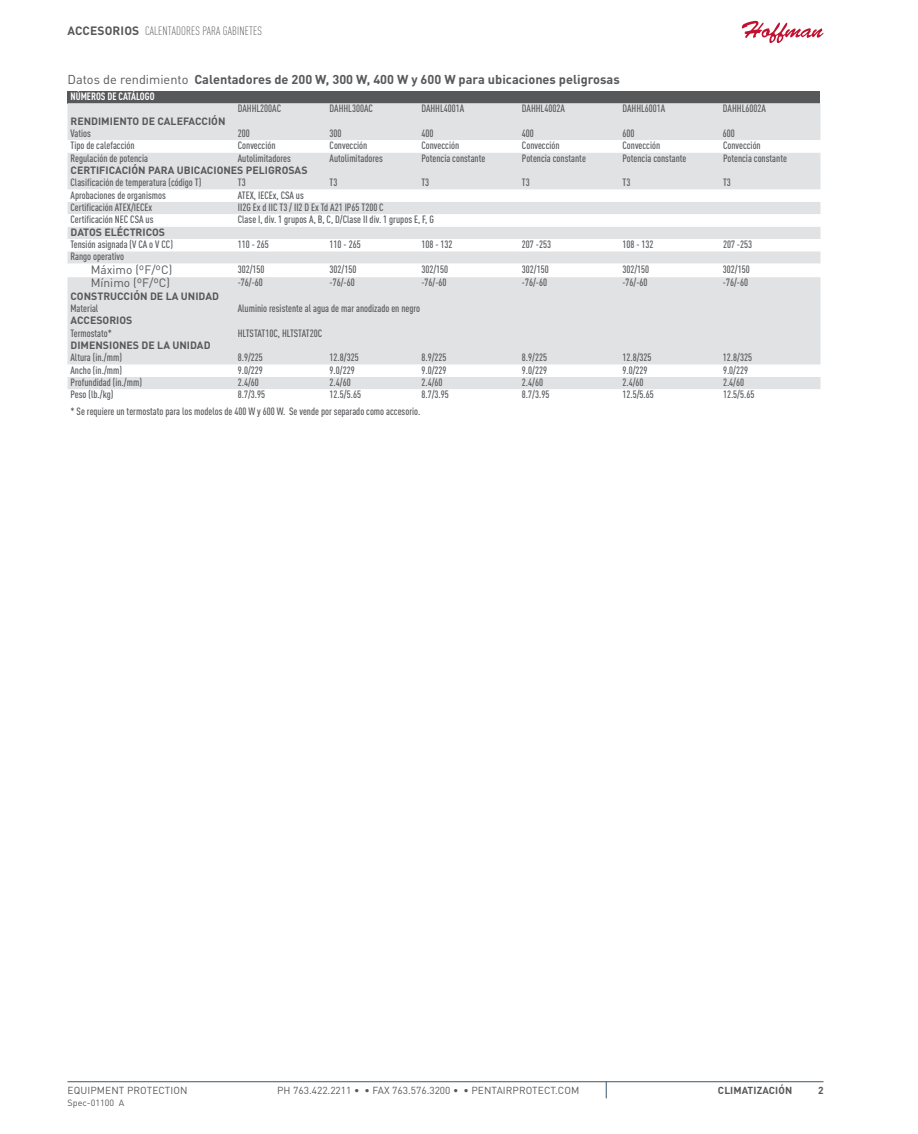
<style>
.page{position:relative;width:918px;height:1134px;background:#fff}
.page>*{position:absolute;margin:0;border:0;box-sizing:border-box;transform-origin:0 0}
.t1{font:700 12.75px "DIN Pro";color:#57585a}
.t2{font:300 condensed 12px "DIN Pro";letter-spacing:.01em;color:#57585a}
.t3{font:12px "DIN Pro";color:#57585a}
.t4{font:500 condensed 10.5px "DIN Pro";color:#57585a}
.t5{font:700 10.5px "DIN Pro";color:#57585a}
.t6{font:700 condensed 10.5px "DIN Pro";color:#fff}
.t7{font:10.2px "DIN Pro";letter-spacing:.005em;color:#57585a}
.t8{font:700 10.2px "DIN Pro";letter-spacing:.01em;color:#57585a}
.t9{font:9px "DIN Pro";color:#57585a}
.s1{font-weight:700;font-stretch:normal}
.s2{font-weight:400}
</style>
<div class="page">
<svg style="left:742px;top:21px;width:82px;height:21px"></svg>
<hr style="left:68px;top:1081px;width:756px;height:1px;background:#3b5566">
<svg style="left:606px;top:1082px;width:1px;height:16px"></svg>
<div style="left:68px;top:91px;width:752px;height:12px;background:#57585a"></div>
<div style="left:68px;top:103px;width:752px;height:37px;background:#e1e2e4"></div>
<svg style="left:68px;top:153px;width:752px;height:236px;fill:#e1e2e4"></svg>
<p class="t2" style="left:68px;top:23px;width:196px"><span class="s1">Accesorios</span> CALENTADORES PARA GABINETES</p>
<p class="t1" style="left:68px;top:68px;width:554px"><span class="s2">Datos de rendimiento</span> Calentadores de 200 W, 300 W, 400 W y 600 W para ubicaciones peligrosas</p>
<p class="t6" style="left:70px;top:89px;width:86px">NÚMEROS DE CATÁLOGO</p>
<p class="t4" style="left:238px;top:101px;width:45px">DAHHL200AC</p>
<p class="t4" style="left:330px;top:101px;width:45px">DAHHL300AC</p>
<p class="t4" style="left:421px;top:101px;width:44px">DAHHL4001A</p>
<p class="t4" style="left:522px;top:101px;width:44px">DAHHL4002A</p>
<p class="t4" style="left:622px;top:101px;width:44px">DAHHL6001A</p>
<p class="t4" style="left:723px;top:101px;width:44px">DAHHL6002A</p>
<p class="t5" style="left:71px;top:112px;width:8px">RENDIMIENTO</p>
<p class="t5" style="left:142px;top:112px;width:61px">DE CALE FACCIÓN</p>
<p class="t4" style="left:71px;top:126px;width:22px">Vatios</p>
<p class="t4" style="left:238px;top:126px;width:14px">200</p>
<p class="t4" style="left:330px;top:126px;width:14px">300</p>
<p class="t4" style="left:421px;top:126px;width:14px">400</p>
<p class="t4" style="left:522px;top:126px;width:14px">400</p>
<p class="t4" style="left:622px;top:126px;width:14px">600</p>
<p class="t4" style="left:723px;top:126px;width:14px">600</p>
<p class="t4" style="left:71px;top:138px;width:66px">Tipo de calefacción</p>
<p class="t4" style="left:238px;top:138px;width:39px">Convección</p>
<p class="t4" style="left:330px;top:138px;width:39px">Convección</p>
<p class="t4" style="left:421px;top:138px;width:39px">Convección</p>
<p class="t4" style="left:522px;top:138px;width:39px">Convección</p>
<p class="t4" style="left:622px;top:138px;width:39px">Convección</p>
<p class="t4" style="left:723px;top:138px;width:39px">Convección</p>
<p class="t4" style="left:71px;top:150px;width:79px">Regulación de potencia</p>
<p class="t4" style="left:238px;top:150px;width:55px">Autolimitadores</p>
<p class="t4" style="left:330px;top:150px;width:55px">Autolimitadores</p>
<p class="t4" style="left:421px;top:150px;width:66px">Potencia constante</p>
<p class="t4" style="left:522px;top:150px;width:66px">Potencia constante</p>
<p class="t4" style="left:622px;top:150px;width:66px">Potencia constante</p>
<p class="t4" style="left:723px;top:150px;width:66px">Potencia constante</p>
<p class="t5" style="left:71px;top:161px;width:7px">CERTI</p>
<p class="t5" style="left:99px;top:161px;width:30px">FICACIÓN</p>
<p class="t5" style="left:148px;top:161px;width:36px">PARA UBIC</p>
<p class="t5" style="left:200px;top:161px;width:14px">ACIONES</p>
<p class="t5" style="left:246px;top:161px;width:7px">PELIGROS</p>
<p class="t5" style="left:295px;top:161px;width:14px">AS</p>
<p class="t4" style="left:71px;top:175px;width:132px">Clasificación de temperatura (código T)</p>
<p class="t4" style="left:238px;top:175px;width:9px">T3</p>
<p class="t4" style="left:330px;top:175px;width:9px">T3</p>
<p class="t4" style="left:421px;top:175px;width:9px">T3</p>
<p class="t4" style="left:522px;top:175px;width:9px">T3</p>
<p class="t4" style="left:622px;top:175px;width:9px">T3</p>
<p class="t4" style="left:723px;top:175px;width:9px">T3</p>
<p class="t4" style="left:71px;top:187px;width:97px">Aprobaciones de organismos</p>
<p class="t4" style="left:238px;top:187px;width:68px">ATEX, IECEx, CSA us</p>
<p class="t4" style="left:71px;top:200px;width:83px">Certificación ATEX/IECEx</p>
<p class="t4" style="left:238px;top:200px;width:147px">II2G Ex d IIC T3 / II2 D Ex Td A21 IP65 T200 C</p>
<p class="t4" style="left:71px;top:212px;width:84px">Certificación NEC CSA us</p>
<p class="t4" style="left:238px;top:212px;width:198px">Clase I, div. 1 grupos A, B, C, D/Clase II div. 1 grupos E, F, G</p>
<p class="t5" style="left:71px;top:223px;width:20px">DATOS</p>
<p class="t5" style="left:105px;top:223px;width:26px">ELÉCTRICOS</p>
<p class="t4" style="left:71px;top:237px;width:104px">Tensión asignada (V CA o V CC)</p>
<p class="t4" style="left:238px;top:237px;width:33px">110 - 265</p>
<p class="t4" style="left:330px;top:237px;width:33px">110 - 265</p>
<p class="t4" style="left:421px;top:237px;width:33px">108 - 132</p>
<p class="t4" style="left:522px;top:237px;width:31px">207 -253</p>
<p class="t4" style="left:623px;top:237px;width:33px">108 - 132</p>
<p class="t4" style="left:723px;top:237px;width:31px">207 -253</p>
<p class="t4" style="left:71px;top:249px;width:55px">Rango operativo</p>
<p class="t3" style="left:91px;top:260px;width:83px">Máximo (ºF/ºC)</p>
<p class="t4" style="left:238px;top:261px;width:28px">302/150</p>
<p class="t4" style="left:330px;top:261px;width:28px">302/150</p>
<p class="t4" style="left:421px;top:261px;width:28px">302/150</p>
<p class="t4" style="left:522px;top:261px;width:28px">302/150</p>
<p class="t4" style="left:622px;top:261px;width:28px">302/150</p>
<p class="t4" style="left:723px;top:261px;width:28px">302/150</p>
<p class="t3" style="left:91px;top:274px;width:81px">Mínimo (ºF/ºC)</p>
<p class="t4" style="left:238px;top:275px;width:27px">-76/-60</p>
<p class="t4" style="left:330px;top:275px;width:27px">-76/-60</p>
<p class="t4" style="left:421px;top:275px;width:27px">-76/-60</p>
<p class="t4" style="left:522px;top:275px;width:27px">-76/-60</p>
<p class="t4" style="left:622px;top:275px;width:27px">-76/-60</p>
<p class="t4" style="left:723px;top:275px;width:27px">-76/-60</p>
<p class="t5" style="left:71px;top:287px;width:8px">CONSTRUCCIÓN</p>
<p class="t5" style="left:150px;top:287px;width:38px">DE LA UNID</p>
<p class="t5" style="left:205px;top:287px;width:14px">AD</p>
<p class="t4" style="left:71px;top:301px;width:29px">Material</p>
<p class="t4" style="left:238px;top:301px;width:184px">Aluminio resistente al agua de mar anodizado en negro</p>
<p class="t5" style="left:71px;top:312px;width:14px">ACCESORIOS</p>
<p class="t4" style="left:71px;top:325px;width:43px">Termostato*</p>
<p class="t4" style="left:238px;top:325px;width:86px">HLTSTAT10C, HLTSTAT20C</p>
<p class="t5" style="left:71px;top:337px;width:8px">DIMENSIONES</p>
<p class="t5" style="left:142px;top:337px;width:38px">DE LA UNID</p>
<p class="t5" style="left:197px;top:337px;width:14px">AD</p>
<p class="t4" style="left:71px;top:350px;width:53px">Altura (in./mm)</p>
<p class="t4" style="left:238px;top:350px;width:27px">8.9/225</p>
<p class="t4" style="left:330px;top:350px;width:31px">12.8/325</p>
<p class="t4" style="left:421px;top:350px;width:27px">8.9/225</p>
<p class="t4" style="left:522px;top:350px;width:27px">8.9/225</p>
<p class="t4" style="left:622px;top:350px;width:31px">12.8/325</p>
<p class="t4" style="left:723px;top:350px;width:31px">12.8/325</p>
<p class="t4" style="left:71px;top:362px;width:53px">Ancho (in./mm)</p>
<p class="t4" style="left:238px;top:362px;width:27px">9.0/229</p>
<p class="t4" style="left:330px;top:362px;width:27px">9.0/229</p>
<p class="t4" style="left:421px;top:362px;width:27px">9.0/229</p>
<p class="t4" style="left:522px;top:362px;width:27px">9.0/229</p>
<p class="t4" style="left:622px;top:362px;width:27px">9.0/229</p>
<p class="t4" style="left:723px;top:362px;width:27px">9.0/229</p>
<p class="t4" style="left:71px;top:375px;width:73px">Profundidad (in./mm)</p>
<p class="t4" style="left:238px;top:375px;width:23px">2.4/60</p>
<p class="t4" style="left:330px;top:375px;width:23px">2.4/60</p>
<p class="t4" style="left:421px;top:375px;width:23px">2.4/60</p>
<p class="t4" style="left:522px;top:375px;width:23px">2.4/60</p>
<p class="t4" style="left:622px;top:375px;width:23px">2.4/60</p>
<p class="t4" style="left:723px;top:375px;width:23px">2.4/60</p>
<p class="t4" style="left:71px;top:387px;width:44px">Peso (lb./kg)</p>
<p class="t4" style="left:238px;top:387px;width:29px">8.7/3.95</p>
<p class="t4" style="left:330px;top:387px;width:33px">12.5/5.65</p>
<p class="t4" style="left:421px;top:387px;width:29px">8.7/3.95</p>
<p class="t4" style="left:522px;top:387px;width:29px">8.7/3.95</p>
<p class="t4" style="left:622px;top:387px;width:33px">12.5/5.65</p>
<p class="t4" style="left:723px;top:387px;width:33px">12.5/5.65</p>
<p class="t4" style="left:71px;top:404px;width:351px">* Se requiere un termostato para los modelos de 400 W y 600 W. Se vende por separado como accesorio.</p>
<p class="t7" style="left:68px;top:1082px;width:122px">EQUIPMENT PROTECTION</p>
<p class="t7" style="left:277px;top:1082px;width:304px">PH 763.422.2211 • • FAX 763.576.3200 • • pentairprotect.com</p>
<p class="t8" style="left:718px;top:1081px;width:76px">Climatización</p>
<p class="t8" style="left:818px;top:1081px;width:7px">2</p>
<p class="t9" style="left:68px;top:1096px;width:58px">Spec-01100 A</p>
</div>
